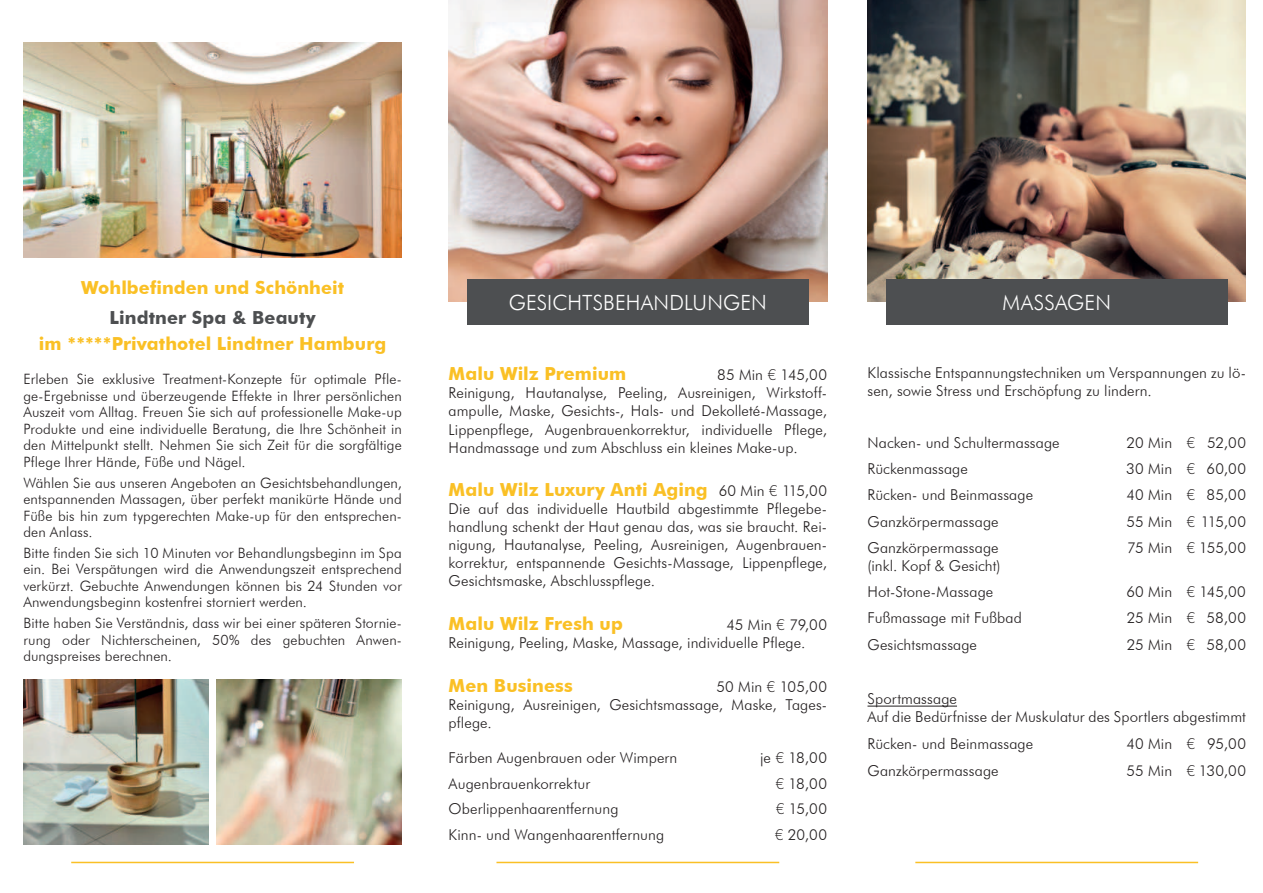
<style>
.page{position:relative;width:1263px;height:893px;background:#fff}
.page>*{position:absolute;margin:0;border:0;box-sizing:border-box;transform-origin:0 0}
.t1{font:300 21px "Futura BT";letter-spacing:.005em;color:#fff}
.t2{font:700 18px "Futura BT";letter-spacing:.005em;color:#fac025}
.t3{font:700 18px "Futura BT";letter-spacing:.005em;color:#4d4f51}
.t4{font:300 15px/18px "Futura BT";letter-spacing:.005em;color:#231f20}
.t5{font:300 14.25px/16.5px "Futura BT";letter-spacing:.01em;color:#231f20;text-align:justify}
.s1{font-family:"Futura";font-size:14.25px}
.s2{font-weight:300;font-size:15px;color:#231f20}
.s3{font-family:"Futura";font-weight:300;font-size:14.25px;color:#231f20}
</style>
<div class="page">
<hr style="left:867px;top:706px;width:90px;height:1px;background:#231f20">
<img style="left:449px;top:0;width:378px;height:302px">
<hr style="left:71px;top:862px;width:283px;height:1px;background:#fac025">
<hr style="left:496px;top:862px;width:283px;height:1px;background:#fac025">
<hr style="left:915px;top:862px;width:283px;height:1px;background:#fac025">
<img style="left:23px;top:43px;width:379px;height:214px">
<img style="left:23px;top:679px;width:185px;height:165px">
<img style="left:217px;top:679px;width:185px;height:165px">
<img style="left:867px;top:0;width:379px;height:302px">
<div style="left:467px;top:279px;width:341px;height:46px;background:#4d4f51"></div>
<div style="left:886px;top:279px;width:341px;height:46px;background:#4d4f51"></div>
<p class="t2" style="left:81px;top:281px;width:264px">Wohlbefinden und Schönheit</p>
<p class="t3" style="left:110px;top:311px;width:208px">Lindtner Spa &amp; Beauty</p>
<p class="t2" style="left:39px;top:336px;width:349px">im *****Privathotel Lindtner Hamburg</p>
<p class="t5" style="left:23px;top:372px;width:380px">Erleben Sie exklusive Treatment-Konzepte für optimale Pfle&shy;ge-Ergebnisse und überzeugende Effekte in Ihrer persönlichen Auszeit vom Alltag. Freuen Sie sich auf professionelle Make-up Produkte und eine individuelle Beratung, die Ihre Schönheit in den Mittelpunkt stellt. Nehmen Sie sich Zeit für die sorgfältige Pflege Ihrer Hände, Füße und Nägel.</p>
<p class="t5" style="left:23px;top:475px;width:380px">Wählen Sie aus unseren Angeboten an Gesichtsbehandlungen, entspannenden Massagen, über perfekt manikürte Hände und Füße bis hin zum typgerechten Make-up für den entsprechen&shy;den Anlass.</p>
<p class="t5" style="left:23px;top:546px;width:380px">Bitte finden Sie sich 10 Minuten vor Behandlungsbeginn im Spa ein. Bei Verspätungen wird die Anwendungszeit entsprechend verkürzt. Gebuchte Anwendungen können bis 24 Stunden vor Anwendungsbeginn kostenfrei storniert werden.</p>
<p class="t5" style="left:23px;top:616px;width:380px">Bitte haben Sie Verständnis, dass wir bei einer späteren Stornie&shy;rung oder Nichterscheinen, 50% des gebuchten Anwen&shy;dungspreises berechnen.</p>
<h1 class="t1" style="left:509px;top:294px;width:259px">GESICHTSBEHANDLUNGEN</h1>
<p class="t2" style="left:449px;top:367px;width:179px">Malu Wilz Premium</p>
<p class="t4" style="left:449px;top:367px;width:380px;text-align:justify;text-indent:269px">85 Min <span class="s1">€</span> 145,00<br>Reinigung, Hautanalyse, Peeling, Ausreinigen, Wirkstoff&shy;ampulle, Maske, Gesichts-, Hals- und Dekolleté-Massage, Lippenpflege, Augenbrauenkorrektur, individuelle Pflege, Handmassage und zum Abschluss ein kleines Make-up.</p>
<p class="t2" style="left:449px;top:482px;width:380px">Malu Wilz Luxury Anti Aging <span class="s2">60 Min</span> <span class="s3">€</span> <span class="s2">115,00</span></p>
<p class="t4" style="left:449px;top:501px;width:380px;text-align:justify">Die auf das individuelle Hautbild abgestimmte Pflegebe&shy;handlung schenkt der Haut genau das, was sie braucht. Rei&shy;nigung, Hautanalyse, Peeling, Ausreinigen, Augenbrauen&shy;korrektur, entspannende Gesichts-Massage, Lippenpflege, Gesichtsmaske, Abschlusspflege.</p>
<p class="t2" style="left:449px;top:616px;width:176px">Malu Wilz Fresh up</p>
<p class="t4" style="left:449px;top:617px;width:380px;text-indent:278px">45 Min <span class="s1">€</span> 79,00<br>Reinigung, Peeling, Maske, Massage, individuelle Pflege.</p>
<p class="t2" style="left:449px;top:678px;width:126px">Men Business</p>
<p class="t4" style="left:449px;top:679px;width:380px;text-align:justify;text-indent:268px">50 Min <span class="s1">€</span> 105,00<br>Reinigung, Ausreinigen, Gesichtsmassage, Maske, Tages&shy;pflege.</p>
<p class="t4" style="left:449px;top:750px;width:230px">Färben Augenbrauen oder Wimpern</p>
<p class="t4" style="left:760px;top:750px;width:69px">je <span class="s1">€</span> 18,00</p>
<p class="t4" style="left:449px;top:775px;width:143px">Augenbrauenkorrektur</p>
<p class="t4" style="left:775px;top:775px;width:53px"><span class="s1">€</span> 18,00</p>
<p class="t4" style="left:449px;top:801px;width:171px">Oberlippenhaarentfernung</p>
<p class="t4" style="left:776px;top:801px;width:53px"><span class="s1">€</span> 15,00</p>
<p class="t4" style="left:449px;top:826px;width:217px">Kinn- und Wangenhaarentfernung</p>
<p class="t4" style="left:775px;top:826px;width:54px"><span class="s1">€</span> 20,00</p>
<h1 class="t1" style="left:1002px;top:294px;width:110px">MASSAGEN</h1>
<p class="t4" style="left:867px;top:365px;width:380px">Klassische Entspannungstechniken um Verspannungen zu lö&shy;sen, sowie Stress und Erschöpfung zu lindern.</p>
<p class="t4" style="left:867px;top:435px;width:194px">Nacken- und Schultermassage</p>
<p class="t4" style="left:1126px;top:435px;width:121px">20 Min <span class="s1">€</span> 52,00</p>
<p class="t4" style="left:867px;top:461px;width:102px">Rückenmassage</p>
<p class="t4" style="left:1126px;top:461px;width:121px">30 Min <span class="s1">€</span> 60,00</p>
<p class="t4" style="left:867px;top:487px;width:167px">Rücken- und Beinmassage</p>
<p class="t4" style="left:1126px;top:487px;width:121px">40 Min <span class="s1">€</span> 85,00</p>
<p class="t4" style="left:867px;top:514px;width:133px">Ganzkörpermassage</p>
<p class="t4" style="left:1126px;top:514px;width:121px">55 Min <span class="s1">€</span> 115,00</p>
<p class="t4" style="left:867px;top:540px;width:133px">Ganzkörpermassage</p>
<p class="t4" style="left:1127px;top:540px;width:120px">75 Min <span class="s1">€</span> 155,00</p>
<p class="t4" style="left:867px;top:554px;width:135px;line-height:26.2px">(inkl. Kopf &amp; Gesicht)<br>Hot-Stone-Massage</p>
<p class="t4" style="left:1126px;top:584px;width:121px">60 Min <span class="s1">€</span> 145,00</p>
<p class="t4" style="left:867px;top:610px;width:156px">Fußmassage mit Fußbad</p>
<p class="t4" style="left:1127px;top:610px;width:121px">25 Min <span class="s1">€</span> 58,00</p>
<p class="t4" style="left:867px;top:637px;width:111px">Gesichtsmassage</p>
<p class="t4" style="left:1127px;top:637px;width:121px">25 Min <span class="s1">€</span> 58,00</p>
<p class="t4" style="left:867px;top:691px;width:380px">Sportmassage<br>Auf die Bedürfnisse der Muskulatur des Sportlers abgestimmt</p>
<p class="t4" style="left:867px;top:736px;width:167px">Rücken- und Beinmassage</p>
<p class="t4" style="left:1126px;top:736px;width:121px">40 Min <span class="s1">€</span> 95,00</p>
<p class="t4" style="left:867px;top:763px;width:133px">Ganzkörpermassage</p>
<p class="t4" style="left:1126px;top:763px;width:121px">55 Min <span class="s1">€</span> 130,00</p>
</div>
